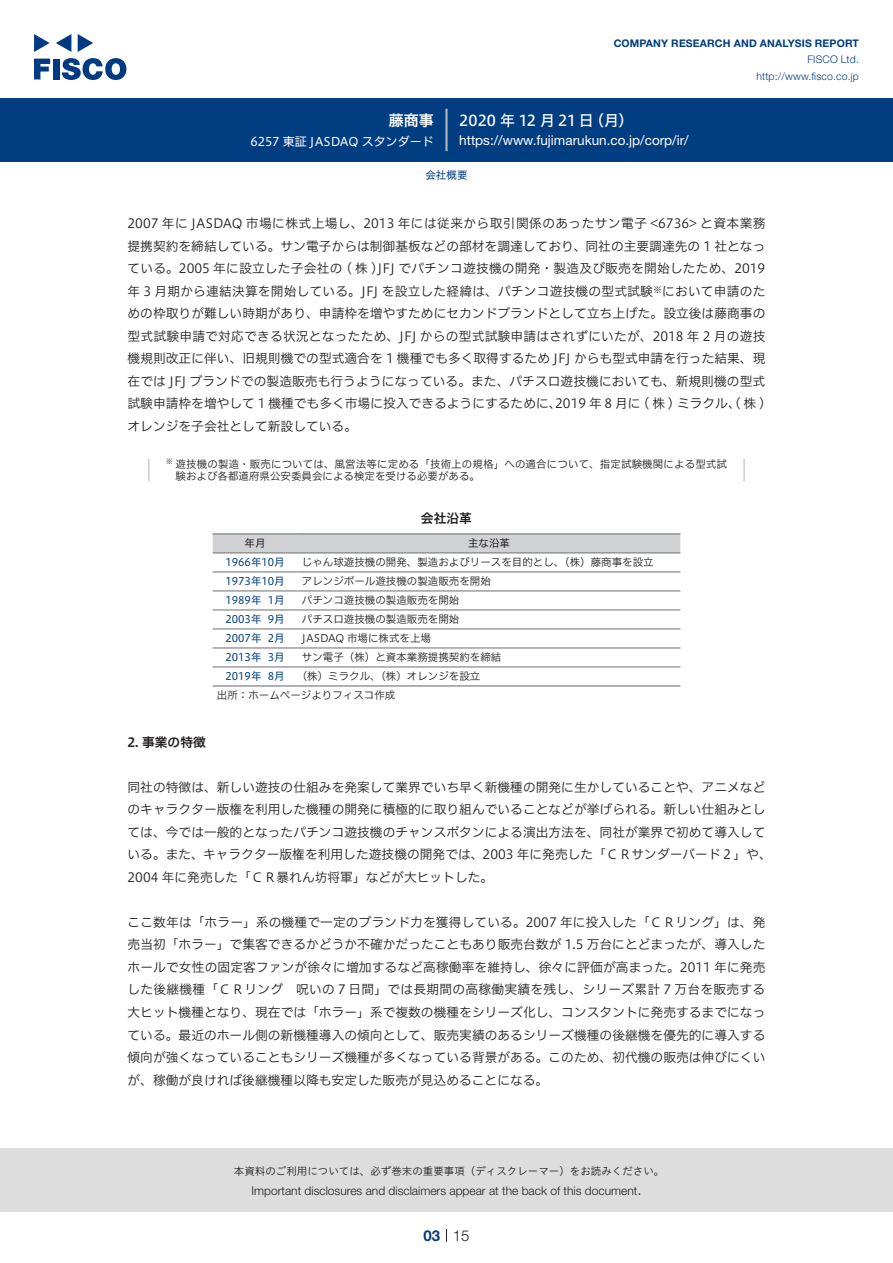
<style>
.page{position:relative;width:893px;height:1263px;background:#fff}
.page>*{position:absolute;margin:0;border:0;box-sizing:border-box;transform-origin:0 0}
.t1{font:15px "Hiragino UD Sans F Std N W5";letter-spacing:.005em;color:#fff}
.t2{font:300 15px "Helvetica Neue LT Std";color:#231f20}
.t3{font:15px "Hiragino UD Sans F Std N W6";color:#fff}
.t4{font:700 15px "Helvetica Neue LT Std";color:#003d81}
.t5{font:13.5px "Helvetica Neue LT Std";color:#fff}
.t6{font:12.75px/22.5px "Hiragino UD Sans F Std N W3";color:#231f20}
.t7{font:12.75px "Hiragino UD Sans F Std N W6";color:#231f20}
.t8{font:300 12px "Helvetica Neue LT Std";color:#231f20}
.t9{font:12px "Hiragino UD Sans F Std N W4";color:#fff}
.t10{font:10.5px "Hiragino UD Sans F Std N W3";color:#231f20}
.t11{font:10.5px "Hiragino UD Sans F Std N W4";color:#003d81}
.t12{font:10.5px "Hiragino UD Sans Std W3";color:#231f20}
.t13{font:700 10.5px "Helvetica Neue LT Std";letter-spacing:.015em;color:#003d81}
.t14{font:300 10.5px/16.5px "Helvetica Neue LT Std";letter-spacing:.015em;color:#003d81;text-align:right}
.t15{font:10.5px "Hiragino UD Sans F Std N W4";color:#231f20}
.t16{font:8.85px "Hiragino UD Sans F Std N W3";color:#231f20}
.t17{font:7.35px "Hiragino UD Sans F Std N W3";color:#231f20}
</style>
<div class="page">
<div style="left:0;top:1148px;width:893px;height:64px;background:#ddd"></div>
<svg style="left:34px;top:59px;width:16px;height:20px"></svg>
<div style="left:53px;top:59px;width:6px;height:20px;background:#003a83"></div>
<svg style="left:62px;top:58px;width:64px;height:22px"></svg>
<svg style="left:34px;top:34px;width:16px;height:18px"></svg>
<svg style="left:78px;top:34px;width:15px;height:18px"></svg>
<svg style="left:56px;top:34px;width:15px;height:18px"></svg>
<div style="left:0;top:98px;width:893px;height:64px;background:#003d81"></div>
<hr style="left:445px;top:109px;width:3px;height:42px;background:#b5b5b6">
<svg style="left:446px;top:1229px;width:1px;height:13px"></svg>
<hr style="left:148px;top:459px;width:2px;height:22px;background:#d3d3d3">
<hr style="left:743px;top:459px;width:2px;height:22px;background:#d3d3d3">
<svg style="left:213px;top:534px;width:467px;height:19px"></svg>
<hr style="left:213px;top:553px;width:85px;height:1px;background:#6c6d70">
<hr style="left:298px;top:553px;width:382px;height:1px;background:#6c6d70">
<hr style="left:213px;top:572px;width:85px;height:1px;background:#6c6d70">
<hr style="left:298px;top:572px;width:382px;height:1px;background:#6c6d70">
<hr style="left:213px;top:591px;width:85px;height:1px;background:#6c6d70">
<hr style="left:298px;top:591px;width:382px;height:1px;background:#6c6d70">
<hr style="left:213px;top:610px;width:85px;height:1px;background:#6c6d70">
<hr style="left:298px;top:610px;width:382px;height:1px;background:#6c6d70">
<hr style="left:213px;top:629px;width:85px;height:1px;background:#6c6d70">
<hr style="left:298px;top:629px;width:382px;height:1px;background:#6c6d70">
<hr style="left:213px;top:648px;width:85px;height:1px;background:#6c6d70">
<hr style="left:298px;top:648px;width:382px;height:1px;background:#6c6d70">
<hr style="left:213px;top:667px;width:85px;height:1px;background:#6c6d70">
<hr style="left:298px;top:667px;width:382px;height:1px;background:#6c6d70">
<hr style="left:213px;top:533px;width:85px;height:1px;background:#6c6d70">
<hr style="left:298px;top:533px;width:382px;height:1px;background:#6c6d70">
<hr style="left:213px;top:685px;width:85px;height:1px;background:#6c6d70">
<hr style="left:298px;top:685px;width:382px;height:1px;background:#6c6d70">
<p class="t3" style="left:389px;top:109px;width:46px">藤商事</p>
<p class="t9" style="left:250px;top:132px;width:185px">6257 東証 JASDAQ スタンダード</p>
<p class="t13" style="left:614px;top:37px;width:247px">COMPANY RESEARCH AND ANALYSIS REPORT</p>
<p class="t14" style="left:756px;top:51px;width:104px">FISCO Ltd. http://www.fisco.co j p.</p>
<p class="t1" style="left:589px;top:109px;width:46px">（月(</p>
<p class="t1" style="left:459px;top:109px;width:136px">2020 年 12 月 21日</p>
<p class="t5" style="left:459px;top:132px;width:231px">https://www.fujimarukun.co j p. /corp /i r/</p>
<p class="t11" style="left:425px;top:167px;width:43px">会社概要</p>
<p class="t6" style="left:128px;top:211px;width:639px;text-align:right">2007 年に JASDAQ 市場に株式上場し、2013 年には従来から取引関係のあったサン電子 &lt;6736&gt; と資本業務提携契約を締結している。サン電子からは制御基板などの部材を調達しており、同社の主要調達先の 1 社となっている。2005 年に設立した子会社の ( 株 )JFJ でパチンコ遊技機の開発・製造及び販売を開始したため、2019において申請のた</p>
<p class="t6" style="left:128px;top:279px;width:527px">年 3 月期から連結決算を開始している。JFJ を設立した経緯は、パチンコ遊技機の型式試験</p>
<p class="t6" style="left:128px;top:301px;width:639px">めの枠取りが難しい時期があり、申請枠を増やすためにセカンドブランドとして立ち上げた。設立後は藤商事の</p>
<p class="t6" style="left:128px;top:324px;width:639px">型式試験申請で対応できる状況となったため、JFJ からの型式試験申請はされずにいたが、2018 年 2 月の遊技</p>
<p class="t6" style="left:128px;top:346px;width:639px">機規則改正に伴い、旧規則機での型式適合を 1 機種でも多く取得するため JFJ からも型式申請を行った結果、現</p>
<p class="t6" style="left:128px;top:369px;width:639px">在では JFJ ブランドでの製造販売も行うようになっている。また、パチスロ遊技機においても、新規則機の型式</p>
<p class="t6" style="left:555px;top:391px;width:212px">2019 年 8 月に ( 株 ) ミラクル、( 株 (</p>
<p class="t16" style="left:653px;top:283px;width:10px">※</p>
<p class="t6" style="left:128px;top:391px;width:436px">試験申請枠を増やして 1 機種でも多く市場に投入できるようにするために、オレンジを子会社として新設している。</p>
<p class="t10" style="left:176px;top:456px;width:553px">遊技機の製造・販売については、風営法等に定める「技術上の規格」への適合について、指定試験機関による型式試</p>
<p class="t17" style="left:166px;top:456px;width:9px">※</p>
<p class="t10" style="left:176px;top:468px;width:306px">験および各都道府県公安委員会による検定を受ける必要がある。</p>
<p class="t7" style="left:421px;top:509px;width:52px">会社沿革</p>
<p class="t15" style="left:468px;top:535px;width:43px">主な沿革</p>
<p class="t15" style="left:245px;top:535px;width:22px">年月</p>
<p class="t11" style="left:225px;top:554px;width:61px">1966年10月</p>
<p class="t10" style="left:302px;top:554px;width:353px">じゃん球遊技機の開発、製造およびリースを目的とし、（株）藤商事を設立</p>
<p class="t11" style="left:225px;top:573px;width:61px">1973年10月</p>
<p class="t10" style="left:302px;top:573px;width:190px">アレンジボール遊技機の製造販売を開始</p>
<p class="t11" style="left:225px;top:592px;width:38px">1989年</p>
<p class="t11" style="left:268px;top:592px;width:18px">1月</p>
<p class="t10" style="left:302px;top:592px;width:159px">パチンコ遊技機の製造販売を開始</p>
<p class="t11" style="left:225px;top:611px;width:38px">2003年</p>
<p class="t11" style="left:268px;top:611px;width:18px">9月</p>
<p class="t10" style="left:302px;top:611px;width:159px">パチスロ遊技機の製造販売を開始</p>
<p class="t11" style="left:225px;top:630px;width:38px">2007年</p>
<p class="t11" style="left:268px;top:630px;width:18px">2月</p>
<p class="t10" style="left:302px;top:630px;width:131px">JASDAQ 市場に株式を上場</p>
<p class="t11" style="left:225px;top:649px;width:38px">2013年</p>
<p class="t11" style="left:268px;top:649px;width:18px">3月</p>
<p class="t10" style="left:302px;top:649px;width:201px">サン電子（株）と資本業務提携契約を締結</p>
<p class="t10" style="left:297px;top:668px;width:185px">（株）ミラクル、（株）オレンジを設立</p>
<p class="t11" style="left:225px;top:668px;width:38px">2019年</p>
<p class="t10" style="left:217px;top:687px;width:180px">出所：ホームページよりフィスコ作成</p>
<p class="t11" style="left:268px;top:668px;width:18px">8月</p>
<p class="t7" style="left:128px;top:732px;width:80px">2. 事業の特徴</p>
<p class="t6" style="left:128px;top:775px;width:646px">同社の特徴は、新しい遊技の仕組みを発案して業界でいち早く新機種の開発に生かしていることや、アニメなどのキャラクター版権を利用した機種の開発に積極的に取り組んでいることなどが挙げられる。新しい仕組みとしては、今では一般的となったパチンコ遊技機のチャンスボタンによる演出方法を、同社が業界で初めて導入している。また、キャラクター版権を利用した遊技機の開発では、2003 年に発売した「ＣＲサンダーバード２」や、2004 年に発売した「ＣＲ暴れん坊将軍」などが大ヒットした。</p>
<p class="t6" style="left:128px;top:910px;width:639px;text-align:justify">ここ数年は「ホラー」系の機種で一定のブランド力を獲得している。2007 年に投入した「ＣＲリング」は、発売当初「ホラー」で集客できるかどうか不確かだったこともあり販売台数が 1.5 万台にとどまったが、導入したホールで女性の固定客ファンが徐々に増加するなど高稼働率を維持し、徐々に評価が高まった。2011 年に発売した後継機種「ＣＲリング　呪いの７日間」では長期間の高稼働実績を残し、シリーズ累計 7 万台を販売する大ヒット機種となり、現在では「ホラー」系で複数の機種をシリーズ化し、コンスタントに発売するまでになっている。最近のホール側の新機種導入の傾向として、販売実績のあるシリーズ機種の後継機を優先的に導入する傾向が強くなっていることもシリーズ機種が多くなっている背景がある。このため、初代機の販売は伸びにくいが、稼働が良ければ後継機種以降も安定した販売が見込めることになる。</p>
<p class="t12" style="left:234px;top:1163px;width:432px">本資料のご利用については、必ず巻末の重要事項（ディスクレーマー）をお読みください。</p>
<p class="t2" style="left:637px;top:1180px;width:6px">.</p>
<p class="t8" style="left:251px;top:1183px;width:387px">Important disclosures and disclaimers appear at the back of this document</p>
<p class="t4" style="left:423px;top:1226px;width:18px">03</p>
<p class="t2" style="left:453px;top:1226px;width:18px">15</p>
</div>
